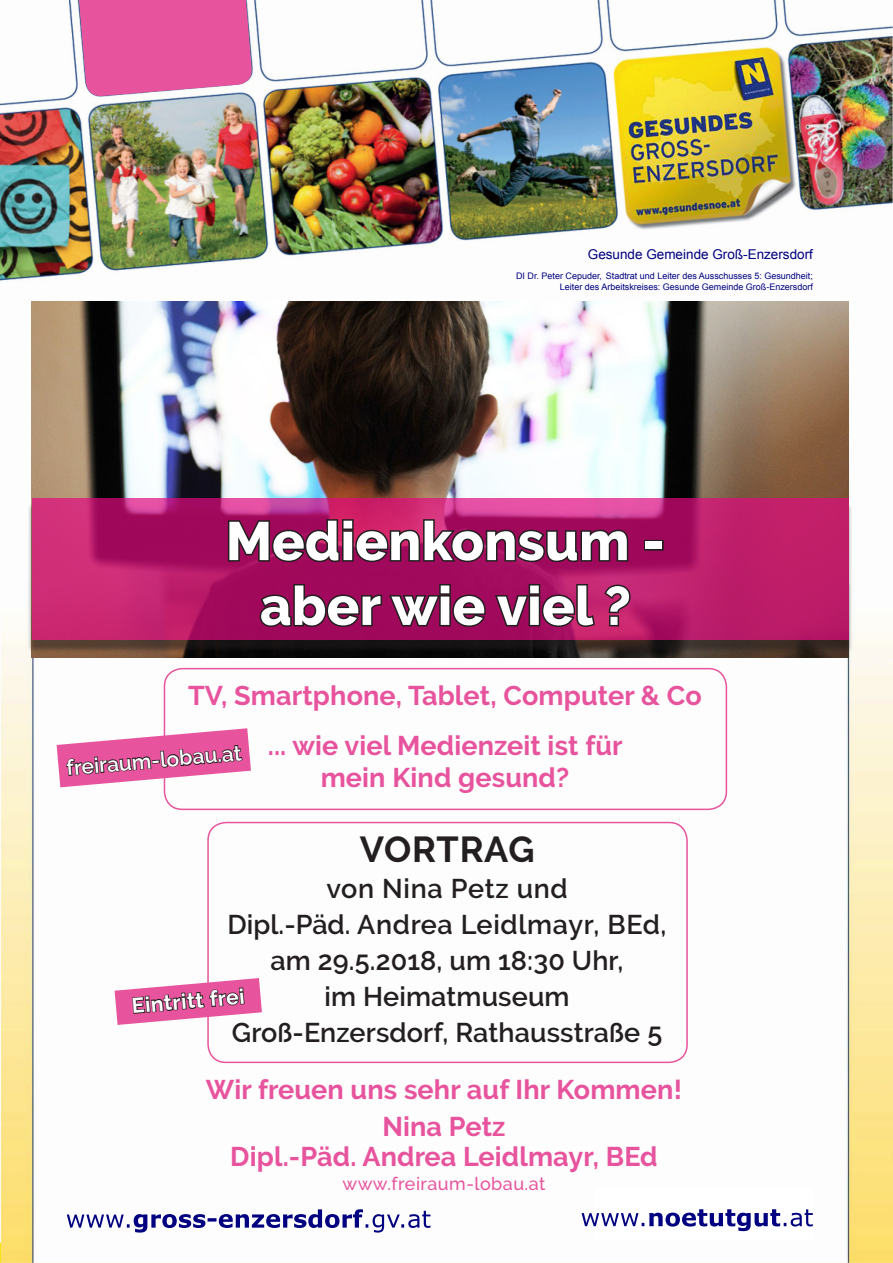
<style>
.page{position:relative;width:893px;height:1263px;background:#fff}
.page>*{position:absolute;margin:0;border:0;box-sizing:border-box;transform-origin:0 0}
.t1{font:800 54px "Raleway";letter-spacing:.005em;color:#fff}
.t2{font:700 36px "Raleway";letter-spacing:.015em;color:#231f20}
.t3{font:700 27px/32.4px "Raleway";letter-spacing:.005em;color:#e7539d;text-align:center}
.t4{font:600 27px/36px "Raleway";letter-spacing:.005em;color:#231f20;text-align:center}
.t5{font:600 27px/36px "Raleway";letter-spacing:.025em;color:#231f20;text-align:center}
.t6{font:600 21px "Raleway";color:#fff}
.t7{font:700 21px "Raleway";color:#fff}
.t8{font:500 18px "Raleway";letter-spacing:.025em;color:#e7539d}
.t9{font:13.5px "Arial";color:#000080}
.t10{font:9px/10.8px "Arial";color:#000080;text-align:right}
</style>
<div class="page">
<img style="left:0;top:0;width:893px;height:1262px">
<img style="left:32px;top:302px;width:816px;height:355px">
<div style="left:27px;top:502px;width:826px;height:151px;background:#231f20;opacity:.75"></div>
<svg style="left:32px;top:499px;width:816px;height:141px;background:#b91d6b"></svg>
<svg style="left:226px;top:518px;width:404px;height:46px;background:#7f144b"></svg>
<div style="left:644px;top:540px;width:20px;height:11px;border:3px solid #231f20"></div>
<svg style="left:257px;top:582px;width:230px;height:47px;background:#780f48"></svg>
<svg style="left:493px;top:582px;width:103px;height:47px;background:#81174e"></svg>
<svg style="left:603px;top:582px;width:30px;height:46px"></svg>
<div style="left:164px;top:668px;width:563px;height:142px;border:2px solid #e7539c;border-radius:18px"></div>
<svg style="left:77px;top:0;width:176px;height:97px;background:#e664a5"></svg>
<svg style="left:115px;top:978px;width:147px;height:61px"></svg>
<div style="left:207px;top:822px;width:481px;height:241px;border:2px solid #e7539c;border-radius:18px"></div>
<div style="left:595px;top:1188px;width:218px;height:51px;background:#fff"></div>
<svg style="left:67px;top:1209px;width:363px;height:23px"></svg>
<svg style="left:582px;top:1209px;width:231px;height:22px"></svg>
<svg style="left:57px;top:728px;width:194px;height:75px"></svg>
<p class="t9" style="left:588px;top:245px;width:227px">Gesunde Gemeinde Groß-Enzersdorf</p>
<p class="t10" style="left:516px;top:271px;width:298px">DI Dr. Peter Cepuder, Stadtrat und Leiter des Ausschusses 5: Gesundheit;<br>Leiter des Arbeitskreises: Gesunde Gemeinde Groß-Enzersdorf</p>
<p class="t1" style="left:226px;top:510px;width:441px">Medienkonsum -</p>
<p class="t1" style="left:260px;top:575px;width:372px">aber wie viel ?</p>
<p class="t3" style="left:188px;top:679px;width:515px">TV, Smartphone, Tablet, Computer &amp; Co</p>
<p class="t3" style="left:268px;top:729px;width:356px">... wie viel Medienzeit ist für mein Kind gesund?</p>
<p class="t6" style="left:66px;top:756px;width:177px;rotate:-5deg">freiraum-lobau.at</p>
<p class="t2" style="left:360px;top:829px;width:176px">VORTRAG</p>
<p class="t5" style="left:228px;top:870px;width:440px">von Nina Petz und<br>Dipl.-Päd. Andrea Leidlmayr, BEd,</p>
<p class="t4" style="left:271px;top:942px;width:354px">am 29.5.2018, um 18:30 Uhr,</p>
<p class="t4" style="left:232px;top:978px;width:432px">im Heimatmuseum<br>Groß-Enzersdorf, Rathausstraße 5</p>
<p class="t3" style="left:206px;top:1073px;width:477px">Wir freuen uns sehr auf Ihr Kommen!</p>
<p class="t3" style="left:230px;top:1112px;width:429px;line-height:30px">Nina Petz<br>Dipl.-Päd. Andrea Leidlmayr, BEd</p>
<p class="t8" style="left:342px;top:1174px;width:204px">www.freiraum-lobau.at</p>
<p class="t7" style="left:131px;top:994px;width:114px;rotate:-5deg">Eintritt frei</p>
</div>
